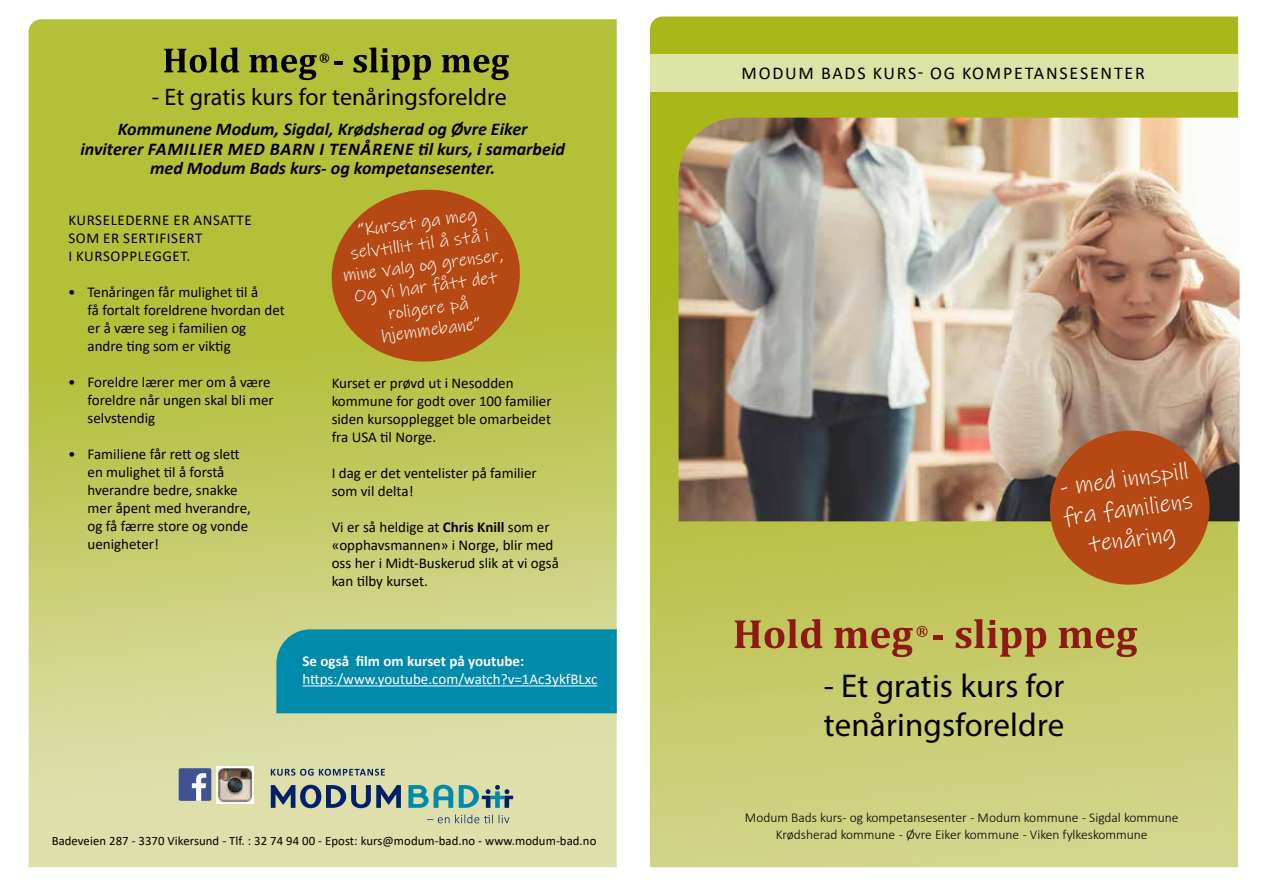
<style>
.page{position:relative;width:1263px;height:893px;background:#fff}
.page>*{position:absolute;margin:0;border:0;box-sizing:border-box;transform-origin:0 0}
.t1{font:33px/38.4px "Myriad Pro";letter-spacing:.005em;color:#000}
.t2{font:24.3px/30.2px "Ink Free";color:#fff;text-align:center}
.t3{font:24px "Myriad Pro";letter-spacing:.005em;color:#000}
.t4{font:italic 700 18px/19.5px "Calibri";color:#000;text-align:center}
.t5{font:18px/21.6px "Ink Free";color:#fff;text-align:center}
.t6{font:18px "Calibri";letter-spacing:.1em;color:#000}
.t7{font:15px/18px "Calibri";color:#000}
.t8{font:15px/18px "Calibri";letter-spacing:.04em;color:#000}
.t9{font:15px "Calibri";color:#fff}
.t10{font:700 15px "Calibri";color:#fff}
.t11{font:300 13.5px/16.5px "Calibri";color:#000;text-align:center}
.t12{font:12.75px "Calibri";letter-spacing:.005em;color:#000}
.t13{font:700 12.6px "Cambria";color:#000}
.s1{font-weight:700}
</style>
<div class="page">
<img style="left:29px;top:19px;width:588px;height:848px">
<div style="left:276px;top:629px;width:341px;height:84px;background:#008aab"></div>
<img style="left:650px;top:17px;width:588px;height:850px">
<div style="left:643px;top:54px;width:595px;height:38px;background:#dde2a5"></div>
<img style="left:679px;top:118px;width:560px;height:403px">
<svg style="left:408px;top:785px;width:45px;height:23px"></svg>
<svg style="left:271px;top:785px;width:130px;height:23px;background:#72838b"></svg>
<svg style="left:459px;top:785px;width:54px;height:23px"></svg>
<svg style="left:271px;top:769px;width:114px;height:7px"></svg>
<svg style="left:427px;top:817px;width:22px;height:6px"></svg>
<svg style="left:455px;top:814px;width:38px;height:9px"></svg>
<svg style="left:499px;top:814px;width:10px;height:9px"></svg>
<div style="left:179px;top:768px;width:32px;height:33px;background:#3f5294;border-radius:2px"></div>
<svg style="left:192px;top:773px;width:14px;height:28px"></svg>
<img style="left:216px;top:766px;width:37px;height:37px">
<hr style="left:302px;top:685px;width:295px;height:1px;background:#fff">
<svg style="left:1045px;top:426px;width:169px;height:164px;background:#b3642c"></svg>
<svg style="left:326px;top:184px;width:199px;height:183px;background:#b56c1f"></svg>
<svg style="left:735px;top:619px;width:87px;height:29px;background:#a9793c"></svg>
<hr style="left:933px;top:635px;width:10px;height:4px;background:#8d1a14">
<svg style="left:956px;top:619px;width:90px;height:38px;background:#b08c48"></svg>
<svg style="left:1059px;top:628px;width:78px;height:29px;background:#ad7f44"></svg>
<svg style="left:834px;top:626px;width:93px;height:31px;background:#b08b46"></svg>
<svg style="left:164px;top:48px;width:75px;height:25px;background:#646a1f"></svg>
<svg style="left:249px;top:55px;width:68px;height:25px;background:#697020"></svg>
<svg style="left:334px;top:61px;width:8px;height:4px"></svg>
<svg style="left:353px;top:48px;width:78px;height:32px;background:#757d24"></svg>
<svg style="left:442px;top:55px;width:67px;height:25px;background:#686f20"></svg>
<p class="t13" style="left:319px;top:49px;width:12px">®</p>
<h3 class="t3" style="left:152px;top:82px;width:356px">- Et gratis kurs for tenåringsforeldre</h3>
<p class="t4" style="left:80px;top:119px;width:486px">Kommunene Modum, Sigdal, Krødsherad og Øvre Eiker<br>inviterer FAMILIER MED BARN I TENÅRENE til kurs, i samarbeid med Modum Bads kurs- og kompetansesenter.</p>
<p class="t8" style="left:68px;top:210px;width:185px">KURSELEDERNE ER ANSATTE<br>SOM ER SERTIFISERT<br>I KURSOPPLEGGET.</p>
<p class="t7" style="left:88px;top:282px;width:199px;text-indent:-19px">• Tenåringen får mulighet til å<br>få fortalt foreldrene hvordan det er å være seg i familien og andre ting som er viktig</p>
<p class="t7" style="left:88px;top:372px;width:188px;text-indent:-20px">• Foreldre lærer mer om å være foreldre når ungen skal bli mer selvstendig</p>
<p class="t7" style="left:88px;top:444px;width:165px;text-indent:-20px">• Familiene får rett og slett en mulighet til å forstå hverandre bedre, snakke mer åpent med hverandre, og få færre store og vonde uenigheter!</p>
<p class="t5" style="left:336px;top:222px;width:162px;rotate:-7deg">“Kurset ga meg selvtillit til å stå i mine valg og grenser,<br>Og vi har fått det roligere på hjemmebane”</p>
<p class="t7" style="left:332px;top:374px;width:221px">Kurset er prøvd ut i Nesodden kommune for godt over 100 familier siden kursopplegget ble omarbeidet fra USA til Norge.</p>
<p class="t7" style="left:332px;top:464px;width:207px">I dag er det ventelister på familier som vil delta!</p>
<p class="t7" style="left:332px;top:518px;width:229px">Vi er så heldige at <span class="s1">Chris Knill</span> som er «opphavsmannen» i Norge, blir med oss her i Midt-Buskerud slik at vi også kan tilby kurset.</p>
<p class="t10" style="left:302px;top:651px;width:223px">Se også film om kurset på youtube:</p>
<p class="t9" style="left:302px;top:669px;width:296px">https:/www.youtube.com/watch?v=1Ac3ykfBLxc</p>
<p class="t12" style="left:52px;top:832px;width:546px">Badeveien 287 - 3370 Vikersund - Tlf. : 32 74 94 00 - Epost: kurs@modum-bad.no - www.modum-bad.no</p>
<p class="t6" style="left:741px;top:61px;width:405px">MODUM BADS KURS- OG KOMPETANSESENTER</p>
<h2 class="t2" style="left:1058px;top:473px;width:132px;rotate:-7deg">- med innspill fra familiens tenåring</h2>
<h1 class="t1" style="left:824px;top:667px;width:242px">- Et gratis kurs for tenåringsforeldre</h1>
<p class="t11" style="left:745px;top:809px;width:435px">Modum Bads kurs- og kompetansesenter - Modum kommune - Sigdal kommune<br>Krødsherad kommune - Øvre Eiker kommune - Viken fylkeskommune</p>
</div>
